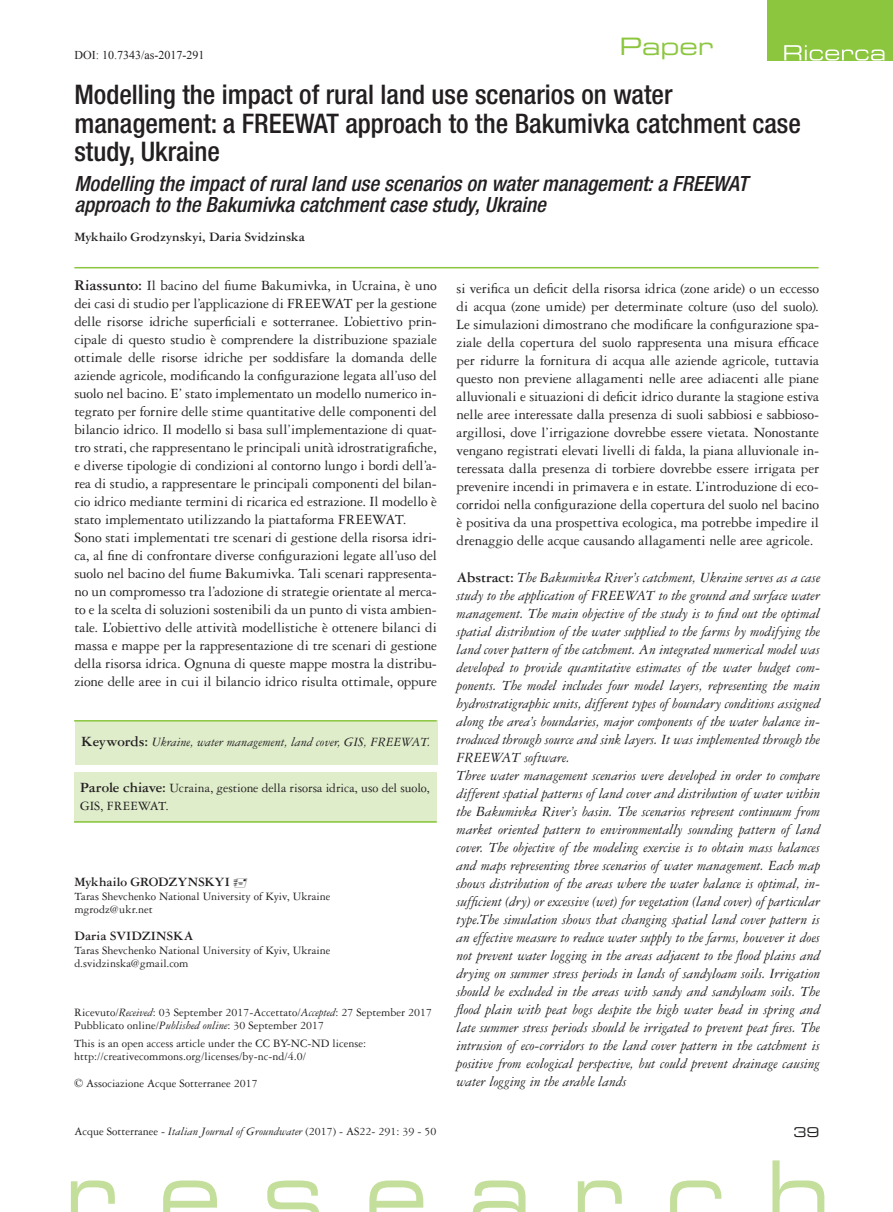
<style>
.page{position:relative;width:893px;height:1212px;background:#fff}
.page>*{position:absolute;margin:0;border:0;box-sizing:border-box;transform-origin:0 0}
.t1{font:500 condensed 27px/28.5px "Helvetica Neue LT Std";color:#231f20}
.t2{font:24px "Eurostile LT Std Ex 2";color:#8bc63e}
.t3{font:italic 500 condensed 21px/21px "Helvetica Neue LT Std";color:#231f20}
.t4{font:15px/18px "Garamond 3 LT Std";letter-spacing:-.01em;color:#231f20}
.t5{font:italic 15px/18px "Garamond 3 LT Std";letter-spacing:-.005em;color:#231f20}
.t6{font:13.5px/18px "Garamond 3 LT Std";letter-spacing:-.005em;color:#231f20}
.t7{font:700 13.5px "Garamond 3 LT Std";color:#231f20}
.t8{font:italic 13.5px "Garamond 3 LT Std";color:#231f20}
.t9{font:13.5px "Eurostile LT Std Ex 2";color:#231f20}
.t10{font:12px/13.5px "Garamond 3 LT Std";color:#231f20}
.t11{font:12px "Times New Roman";color:#231f20}
.s1{font-weight:700;font-size:15.75px}
.s2{font-weight:700;font-style:normal;font-size:15px}
.s3{font-weight:700;font-size:15px}
.s4{font-style:italic}
.s5{font-family:"Times New Roman"}
.s6{font-weight:700;font-style:normal}
</style>
<div class="page">
<svg style="left:71px;top:1160px;width:753px;height:52px"></svg>
<hr style="left:74px;top:267px;width:745px;height:1px;background:#8bc63e">
<div style="left:74px;top:772px;width:362px;height:51px;background:#dfedcb"></div>
<div style="left:75px;top:721px;width:362px;height:44px;background:#dfedcb"></div>
<hr style="left:74px;top:720px;width:363px;height:1px;background:#8bc63e">
<hr style="left:74px;top:821px;width:363px;height:1px;background:#8bc63e">
<div style="left:767px;top:0;width:126px;height:61px;background:#8bc63e"></div>
<svg style="left:784px;top:45px;width:100px;height:16px"></svg>
<p class="t11" style="left:74px;top:47px;width:131px">DOI: 10.7343/as-2017-291</p>
<h2 class="t2" style="left:619px;top:30px;width:95px">Paper</h2>
<h1 class="t1" style="left:74px;top:80px;width:728px">Modelling the impact of rural land use scenarios on water management: a FREEWAT approach to the Bakumivka catchment case study, Ukraine</h1>
<h3 class="t3" style="left:74px;top:173px;width:675px">Modelling the impact of rural land use scenarios on water management: a FREEWAT approach to the Bakumivka catchment case study, Ukraine</h3>
<p class="t7" style="left:74px;top:229px;width:232px">Mykhailo Grodzynskyi, Daria Svidzinska</p>
<p class="t4" style="left:74px;top:277px;width:364px"><span class="s1">Riassunto:</span> Il bacino del fiume Bakumivka, in Ucraina, è uno dei casi di studio per l’applicazione di FREEWAT per la gestione delle risorse idriche superficiali e sotterranee. L’obiettivo prin&shy;cipale di questo studio è comprendere la distribuzione spaziale ottimale delle risorse idriche per soddisfare la domanda delle aziende agricole, modificando la configurazione legata all’uso del suolo nel bacino. E’ stato implementato un modello numerico in&shy;tegrato per fornire delle stime quantitative delle componenti del bilancio idrico. Il modello si basa sull’implementazione di quat&shy;tro strati, che rappresentano le principali unità idrostratigrafiche, e diverse tipologie di condizioni al contorno lungo i bordi dell’a&shy;rea di studio, a rappresentare le principali componenti del bilan&shy;cio idrico mediante termini di ricarica ed estrazione. Il modello è stato implementato utilizzando la piattaforma FREEWAT.<br>Sono stati implementati tre scenari di gestione della risorsa idri&shy;ca, al fine di confrontare diverse configurazioni legate all’uso del suolo nel bacino del fiume Bakumivka. Tali scenari rappresenta&shy;no un compromesso tra l’adozione di strategie orientate al merca&shy;to e la scelta di soluzioni sostenibili da un punto di vista ambien&shy;tale. L’obiettivo delle attività modellistiche è ottenere bilanci di massa e mappe per la rappresentazione di tre scenari di gestione della risorsa idrica. Ognuna di queste mappe mostra la distribu&shy;zione delle aree in cui il bilancio idrico risulta ottimale, oppure</p>
<p class="t8" style="left:81px;top:734px;width:351px"><span class="s2">Keywords:</span> Ukraine, water management, land cover, GIS, FREEWAT.</p>
<p class="t6" style="left:80px;top:778px;width:351px"><span class="s3">Parole chiave:</span> Ucraina, gestione della risorsa idrica, uso del suolo,<br>GIS, FREEWAT.</p>
<p class="t7" style="left:74px;top:875px;width:157px">Mykhailo Grodzynskyi</p>
<p class="t10" style="left:74px;top:889px;width:258px">Taras Shevchenko National University of Kyiv, Ukraine mgrodz@ukr.net</p>
<p class="t7" style="left:74px;top:929px;width:121px">Daria Svidzinska</p>
<p class="t10" style="left:74px;top:943px;width:258px">Taras Shevchenko National University of Kyiv, Ukraine d.svidzinska@gmail.com</p>
<p class="t10" style="left:74px;top:1005px;width:359px">Ricevuto/<span class="s4">Received</span>: 03 September 2017-Accettato/<span class="s4">Accepted</span>: 27 September 2017<br>Pubblicato online/<span class="s4">Published online</span>: 30 September 2017</p>
<p class="t10" style="left:74px;top:1036px;width:294px">This is an open access article under the CC BY-NC-ND license: http://creativecommons.org/licenses/by-nc-nd/4.0/</p>
<p class="t10" style="left:74px;top:1077px;width:185px"><span class="s5">©</span> Associazione Acque Sotterranee 2017</p>
<p class="t10" style="left:74px;top:1124px;width:363px">Acque Sotterranee - <span class="s4">Italian Journal of Groundwater</span> (2017) - AS22- 291: 39 - 50</p>
<p class="t4" style="left:457px;top:279px;width:364px;text-align:justify">si verifica un deficit della risorsa idrica (zone aride) o un eccesso di acqua (zone umide) per determinate colture (uso del suolo).<br>Le simulazioni dimostrano che modificare la configurazione spa&shy;ziale della copertura del suolo rappresenta una misura efficace per ridurre la fornitura di acqua alle aziende agricole, tuttavia questo non previene allagamenti nelle aree adiacenti alle piane alluvionali e situazioni di deficit idrico durante la stagione estiva nelle aree interessate dalla presenza di suoli sabbiosi e sabbioso&shy;argillosi, dove l’irrigazione dovrebbe essere vietata. Nonostante vengano registrati elevati livelli di falda, la piana alluvionale in&shy;teressata dalla presenza di torbiere dovrebbe essere irrigata per prevenire incendi in primavera e in estate. L’introduzione di eco&shy;corridoi nella configurazione della copertura del suolo nel bacino è positiva da una prospettiva ecologica, ma potrebbe impedire il drenaggio delle acque causando allagamenti nelle aree agricole.</p>
<p class="t5" style="left:457px;top:568px;width:365px"><span class="s6">Abstract:</span> The Bakumivka River’s catchment, Ukraine serves as a case study to the application of FREEWAT to the ground and surface water management. The main objective of the study is to find out the optimal spatial distribution of the water supplied to the farms by modifying the land cover pattern of the catchment. An integrated numerical model was developed to provide quantitative estimates of the water budget com&shy;ponents. The model includes four model layers, representing the main hydrostratigraphic units, different types of boundary conditions assigned along the area’s boundaries, major components of the water balance in&shy;troduced through source and sink layers. It was implemented through the FREEWAT software.<br>Three water management scenarios were developed in order to compare different spatial patterns of land cover and distribution of water within the Bakumivka River’s basin. The scenarios represent continuum from market oriented pattern to environmentally sounding pattern of land cover. The objective of the modeling exercise is to obtain mass balances and maps representing three scenarios of water management. Each map shows distribution of the areas where the water balance is optimal, in&shy;sufficient (dry) or excessive (wet) for vegetation (land cover) of particular type.The simulation shows that changing spatial land cover pattern is an effective measure to reduce water supply to the farms, however it does not prevent water logging in the areas adjacent to the flood plains and drying on summer stress periods in lands of sandyloam soils. Irrigation should be excluded in the areas with sandy and sandyloam soils. The flood plain with peat bogs despite the high water head in spring and late summer stress periods should be irrigated to prevent peat fires. The intrusion of eco-corridors to the land cover pattern in the catchment is positive from ecological perspective, but could prevent drainage causing water logging in the arable lands</p>
<p class="t9" style="left:794px;top:1123px;width:28px">39</p>
</div>
